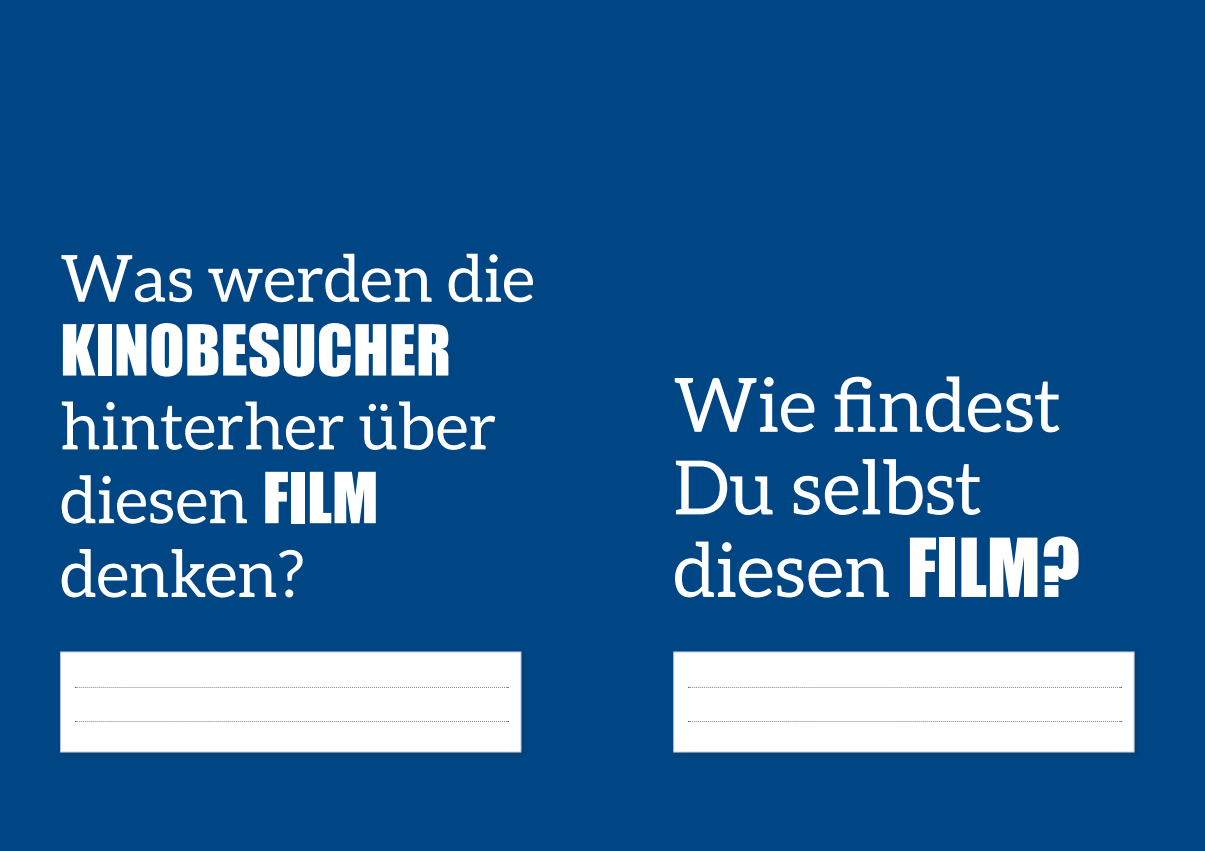
<style>
.page{position:relative;width:1205px;height:851px;background:#fff}
.page>*{position:absolute;margin:0;border:0;box-sizing:border-box;transform-origin:0 0}
.t1{font:75px/82.5px "Aleo";color:#fff}
.t2{font:65px/73.8px "Aleo";color:#fff}
.t3{font:65px "Impact";color:#fff}
.s1{font-family:"Impact"}
</style>
<div class="page">
<div style="left:602px;top:0;width:603px;height:850px;background:#004684"></div>
<div style="left:0;top:0;width:602px;height:850px;background:#004684"></div>
<div style="left:672px;top:650px;width:468px;height:108px;background:#231f20;opacity:.2"></div>
<div style="left:673px;top:651px;width:461px;height:101px;background:#fff;border:1px solid #bdc6de"></div>
<div style="left:59px;top:650px;width:468px;height:108px;background:#231f20;opacity:.2"></div>
<div style="left:60px;top:651px;width:461px;height:101px;background:#fff;border:1px solid #bdc6de"></div>
<p class="t2" style="left:60px;top:241px;width:476px">Was werden die</p>
<p class="t3" style="left:60px;top:299px;width:392px">KINOBESUCHER</p>
<p class="t2" style="left:60px;top:388px;width:438px">hinterher über diesen <span class="s1">FILM </span>denken?</p>
<p class="t1" style="left:673px;top:363px;width:408px">Wie findest<br>Du selbst diesen <span class="s1">FILM?</span></p>
</div>
